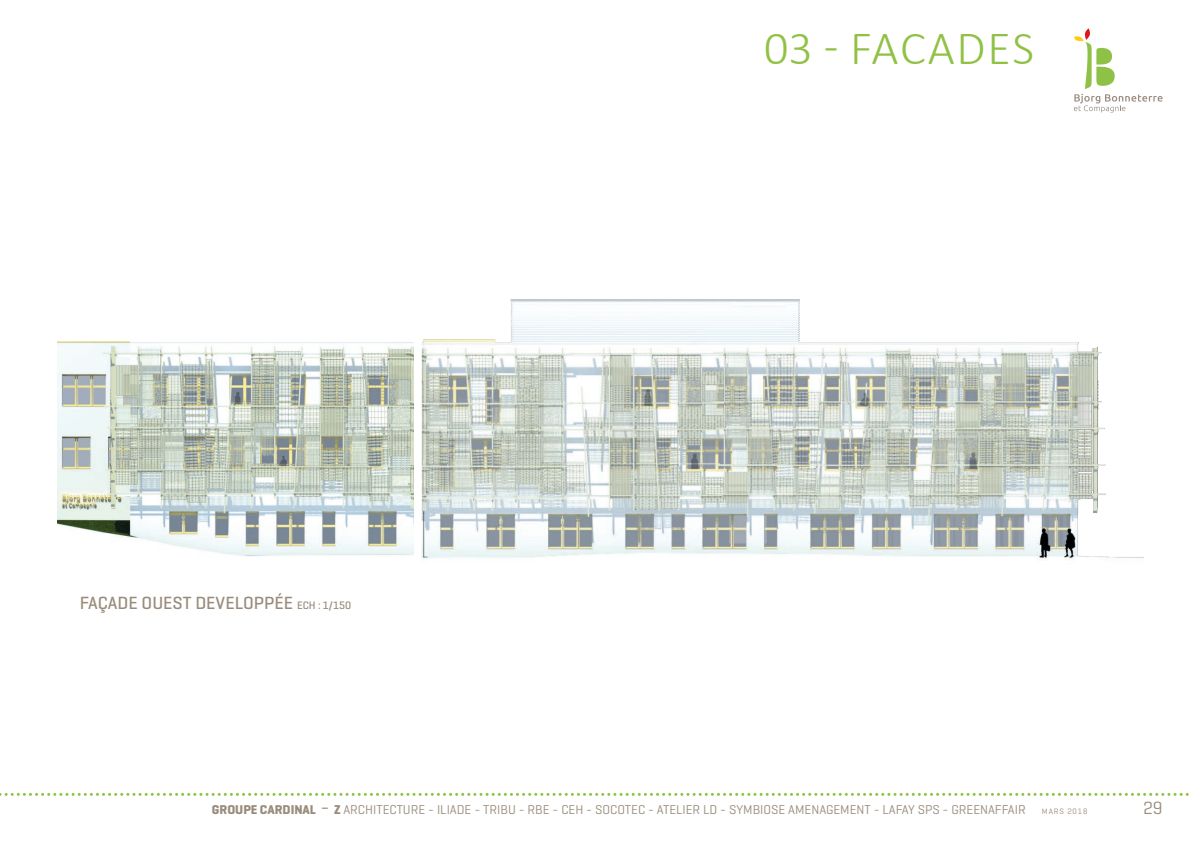
<style>
.page{position:relative;width:1191px;height:842px;background:#fff}
.page>*{position:absolute;margin:0;border:0;box-sizing:border-box;transform-origin:0 0}
.t1{font:300 48px "Calibri";letter-spacing:.035em;color:#91c144}
.t2{font:500 18px "Geogrotesque";color:#998c7c}
.t3{font:18px "Geogrotesque";color:#998c7c}
.t4{font:13px "Geogrotesque";color:#998c7c}
.s1{font-size:11px}
.s2{font-weight:700}
.s3{font-size:20px}
.s4{font-size:8px}
</style>
<div class="page">
<svg style="left:0;top:793px;width:1189px;height:3px"></svg>
<svg style="left:1073px;top:28px;width:89px;height:84px"></svg>
<img style="left:58px;top:341px;width:356px;height:216px">
<img style="left:421px;top:299px;width:722px;height:262px">
<p class="t2" style="left:80px;top:592px;width:273px">FAÇADE OUEST DEVELOPPÉE <span class="s1">ECH : 1/150</span></p>
<p class="t1" style="left:764px;top:19px;width:271px">03 - FACADES</p>
<p class="t4" style="left:212px;top:801px;width:877px"><span class="s2">GROUPE CARDINAL</span> <span class="s3">-</span> <span class="s2">Z</span> ARCHITECTURE - ILIADE - TRIBU - RBE - CEH - SOCOTEC - ATELIER LD - SYMBIOSE AMENAGEMENT - LAFAY SPS - GREENAFFAIR <span class="s4">MARS 2018</span></p>
<h2 class="t3" style="left:1143px;top:796px;width:21px">29</h2>
</div>
